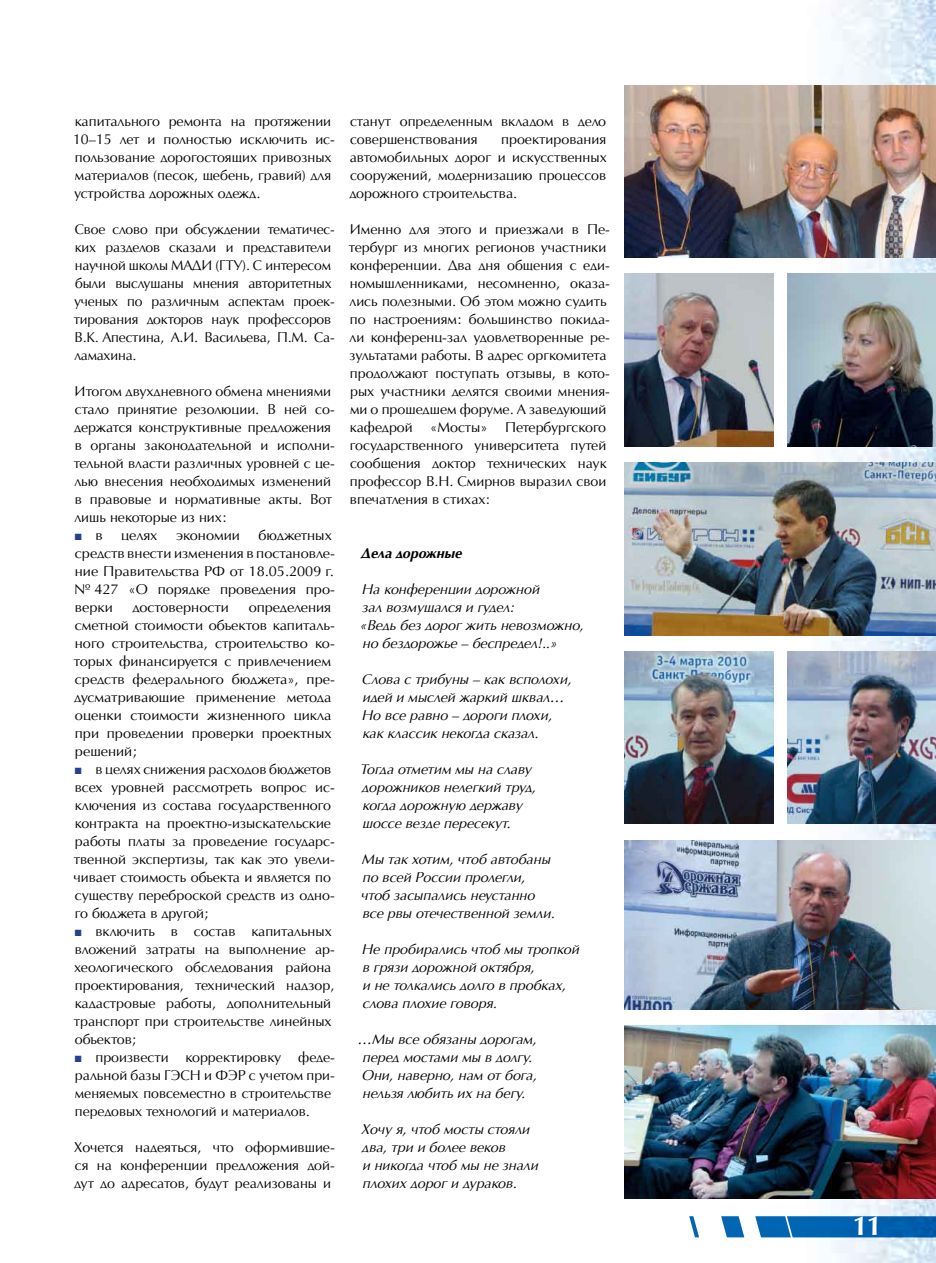
<style>
.page{position:relative;width:936px;height:1263px;background:#fff}
.page>*{position:absolute;margin:0;border:0;box-sizing:border-box;transform-origin:0 0}
.t1{font:700 27px "AG Opus High Resolution";color:#fff}
.t2{font:14.25px/18px "AG Opus High Resolution";color:#000}
.t3{font:italic 14.25px/18px "AG Opus High Resolution";color:#000}
.t4{font:italic 700 14.25px "AG Opus High Resolution";color:#000}
.t5{font:13.5px "Arial";color:#24408f}
.s1{font-family:"AG Opus High Resolution";font-size:14.25px;color:#000}
.s2{font-family:"Arial";font-size:13.5px;color:#24408f}
</style>
<div class="page">
<img style="left:798px;top:0;width:137px;height:1263px">
<svg style="left:689px;top:1216px;width:246px;height:21px"></svg>
<img style="left:787px;top:274px;width:148px;height:172px">
<img style="left:624px;top:274px;width:149px;height:172px">
<img style="left:624px;top:462px;width:311px;height:173px">
<img style="left:624px;top:651px;width:149px;height:173px">
<img style="left:787px;top:651px;width:148px;height:173px">
<img style="left:624px;top:840px;width:311px;height:170px">
<img style="left:624px;top:1025px;width:311px;height:173px">
<img style="left:624px;top:85px;width:311px;height:173px">
<p class="t2" style="left:73px;top:112px;width:263px">капитального ремонта на протяжении 10–15 лет и полностью исключить ис&shy;пользование дорогостоящих привозных материалов (песок, щебень, гравий) для устройства дорожных одежд.</p>
<p class="t2" style="left:74px;top:220px;width:262px">Свое слово при обсуждении тематичес&shy;ких разделов сказали и представители научной школы МАДИ (ГТУ). С интересом были выслушаны мнения авторитетных ученых по различным аспектам проек&shy;тирования докторов наук профессоров В.К. Апестина, А.И. Васильева, П.М. Са&shy;ламахина.</p>
<p class="t2" style="left:74px;top:382px;width:262px">Итогом двухдневного обмена мнениями стало принятие резолюции. В ней со&shy;держатся конструктивные предложения в органы законодательной и исполни&shy;тельной власти различных уровней с це&shy;лью внесения необходимых изменений в правовые и нормативные акты. Вот лишь некоторые из них:</p>
<p class="t5" style="left:74px;top:526px;width:30px">■ <span class="s1">в</span></p>
<p class="t2" style="left:121px;top:526px;width:38px">целях</p>
<p class="t2" style="left:176px;top:526px;width:65px">экономии</p>
<p class="t2" style="left:74px;top:526px;width:262px;text-indent:184px">бюджетных средств внести изменения в постановле&shy;ние Правительства РФ от 18.05.2009 г.<br>¹ 427 «О порядке проведения про&shy;верки</p>
<p class="t2" style="left:74px;top:598px;width:262px;text-indent:175px">определения сметной стоимости объектов капиталь&shy;ного строительства, строительство ко&shy;торых финансируется с привлечением средств федерального бюджета», пре&shy;дусматривающие применение метода оценки стоимости жизненного цикла при проведении проверки проектных решений;</p>
<p class="t2" style="left:73px;top:760px;width:263px"><span class="s2">■</span> в целях снижения расходов бюджетов всех уровней рассмотреть вопрос ис&shy;ключения из состава государственного контракта на проектно-изыскательские работы платы за проведение государс&shy;твенной экспертизы, так как это увели&shy;чивает стоимость объекта и является по существу переброской средств из одно&shy;го бюджета в другой;</p>
<p class="t2" style="left:74px;top:922px;width:262px"><span class="s2">■</span> включить в состав капитальных вложений затраты на выполнение ар&shy;хеологического обследования района проектирования, технический надзор, кадастровые работы, дополнительный транспорт при строительстве линейных объектов;</p>
<p class="t2" style="left:74px;top:1048px;width:262px"><span class="s2">■</span> произвести корректировку феде&shy;ральной базы ГЭСН и ФЭР с учетом при&shy;меняемых повсеместно в строительстве передовых технологий и материалов.</p>
<p class="t2" style="left:74px;top:1138px;width:262px;text-align:justify">Хочется надеяться, что оформившие&shy;ся на конференции предложения дой&shy;дут до адресатов, будут реализованы и</p>
<p class="t2" style="left:132px;top:598px;width:98px">достоверности</p>
<p class="t2" style="left:350px;top:112px;width:258px">станут определенным вкладом в дело совершенствования</p>
<p class="t2" style="left:349px;top:130px;width:259px;text-align:justify;text-indent:152px">проектирования автомобильных дорог и искусственных сооружений, модернизацию процессов дорожного строительства.</p>
<p class="t2" style="left:349px;top:220px;width:262px">Именно для этого и приезжали в Пе&shy;тербург из многих регионов участники конференции. Два дня общения с еди&shy;номышленниками, несомненно, оказа&shy;лись полезными. Об этом можно судить по настроениям: большинство покида&shy;ли конференц-зал удовлетворенные ре&shy;зультатами работы. В адрес оргкомитета продолжают поступать отзывы, в кото&shy;рых участники делятся своими мнения&shy;ми о прошедшем форуме. А заведующий кафедрой «Мосты» Петербургского государственного университета путей сообщения доктор технических наук профессор В.Н. Смирнов выразил свои впечатления в стихах:</p>
<p class="t4" style="left:361px;top:545px;width:102px">Дела дорожные</p>
<p class="t3" style="left:360px;top:580px;width:225px">На конференции дорожной<br>зал возмущался и гудел:<br>«Ведь без дорог жить невозможно, но бездорожье – беспредел!..»</p>
<p class="t3" style="left:362px;top:670px;width:211px">Слова с трибуны – как всполохи, идей и мыслей жаркий шквал…<br>Но все равно – дороги плохи, как классик некогда сказал.</p>
<p class="t3" style="left:360px;top:760px;width:177px">Тогда отметим мы на славу дорожников нелегкий труд, когда дорожную державу шоссе везде пересекут.</p>
<p class="t3" style="left:361px;top:850px;width:196px">Мы так хотим, чтоб автобаны по всей России пролегли, чтоб засыпались неустанно все рвы отечественной земли.</p>
<p class="t3" style="left:362px;top:940px;width:219px">Не пробирались чтоб мы тропкой в грязи дорожной октября,<br>и не толкались долго в пробках, слова плохие говоря.</p>
<p class="t3" style="left:358px;top:1030px;width:180px">…Мы все обязаны дорогам, перед мостами мы в долгу.<br>Они, наверно, нам от бога, нельзя любить их на бегу.</p>
<p class="t3" style="left:361px;top:1120px;width:179px">Хочу я, чтоб мосты стояли два, три и более веков<br>и никогда чтоб мы не знали плохих дорог и дураков.</p>
<h1 class="t1" style="left:852px;top:1210px;width:31px">11</h1>
</div>
